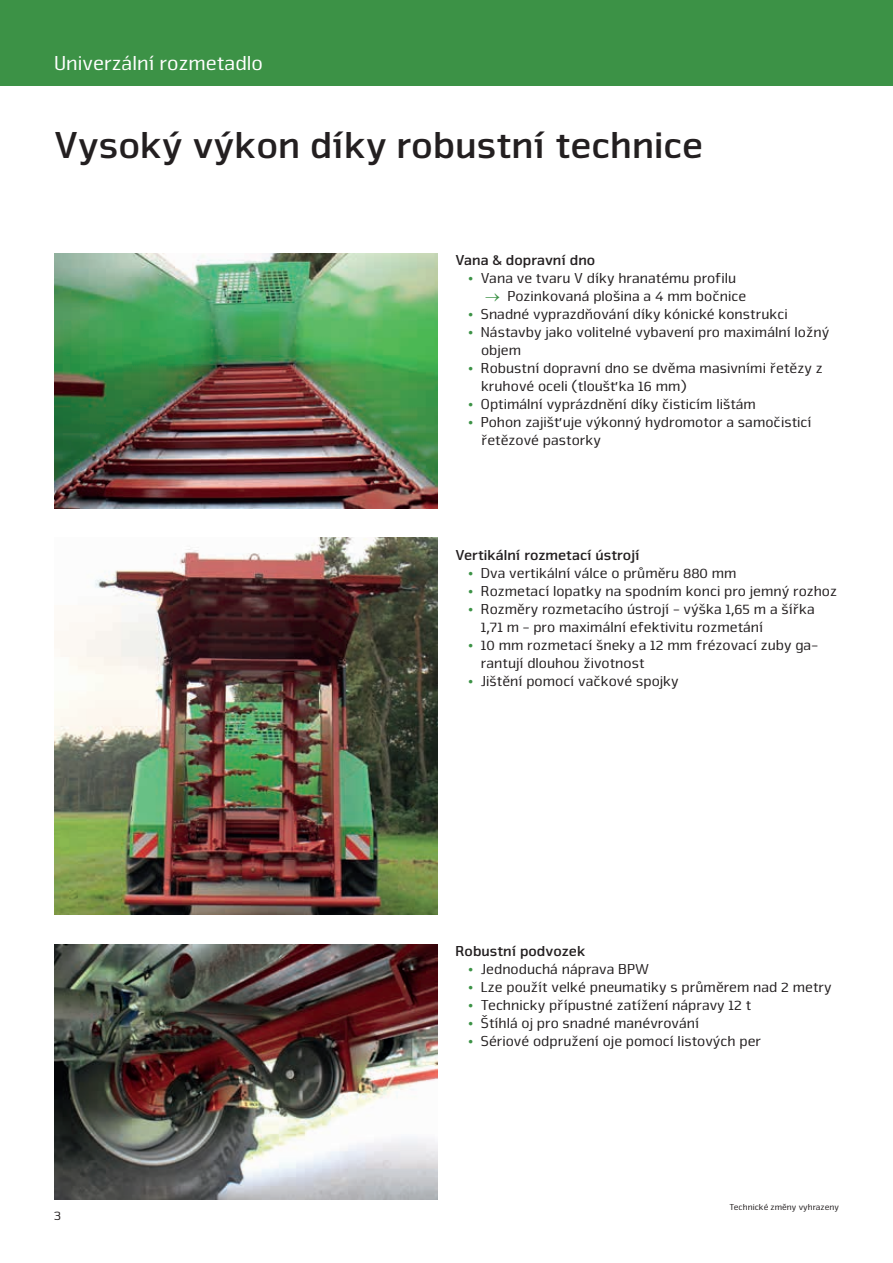
<style>
.page{position:relative;width:893px;height:1263px;background:#fff}
.page>*{position:absolute;margin:0;border:0;box-sizing:border-box;transform-origin:0 0}
.t1{font:700 39px "Nuri Pro";color:#231f20}
.t2{font:21px "Nuri Pro";color:#fff}
.t3{font:15px/18px "Nuri Pro";color:#231f20}
.t4{font:700 15px "Nuri Pro";color:#231f20}
.t5{font:13.5px "Nuri Pro";color:#231f20}
.t6{font:9px "Nuri Pro";color:#231f20}
.s1{color:#3c9246}
</style>
<div class="page">
<div style="left:0;top:0;width:893px;height:86px;background:#3c9246"></div>
<img style="left:54px;top:944px;width:383px;height:255px">
<img style="left:54px;top:538px;width:383px;height:376px">
<img style="left:54px;top:253px;width:383px;height:255px">
<h2 class="t2" style="left:54px;top:52px;width:210px">Univerzální rozmetadlo</h2>
<h1 class="t1" style="left:54px;top:122px;width:651px">Vysoký výkon díky robustní technice</h1>
<p class="t4" style="left:455px;top:251px;width:141px">Vana &amp; dopravní dno</p>
<p class="t3" style="left:468px;top:269px;width:270px"><span class="s1">•</span> Vana ve tvaru V díky hranatému profilu</p>
<p class="t3" style="left:485px;top:287px;width:262px"><span class="s1">→</span> Pozinkovaná plošina a 4 mm bočnice</p>
<p class="t3" style="left:468px;top:305px;width:321px"><span class="s1">•</span> Snadné vyprazdňování díky kónické konstrukci</p>
<p class="t3" style="left:481px;top:323px;width:350px;text-indent:-13px"><span class="s1">•</span> Nástavby jako volitelné vybavení pro maximální ložný objem</p>
<p class="t3" style="left:481px;top:359px;width:343px;text-indent:-13px"><span class="s1">•</span> Robustní dopravní dno se dvěma masivními řetězy z kruhové oceli (tloušťka 16 mm)</p>
<p class="t3" style="left:468px;top:395px;width:289px"><span class="s1">•</span> Optimální vyprázdnění díky čisticím lištám</p>
<p class="t3" style="left:481px;top:413px;width:332px;text-indent:-13px"><span class="s1">•</span> Pohon zajišťuje výkonný hydromotor a samočisticí řetězové pastorky</p>
<p class="t4" style="left:455px;top:546px;width:186px">Vertikální rozmetací ústrojí</p>
<p class="t3" style="left:468px;top:564px;width:270px"><span class="s1">•</span> Dva vertikální válce o průměru 880 mm</p>
<p class="t3" style="left:468px;top:582px;width:370px"><span class="s1">•</span> Rozmetací lopatky na spodním konci pro jemný rozhoz</p>
<p class="t3" style="left:481px;top:600px;width:335px;text-indent:-13px"><span class="s1">•</span> Rozměry rozmetacího ústrojí - výška 1,65 m a šířka<br>1,71 m - pro maximální efektivitu rozmetání</p>
<p class="t3" style="left:481px;top:636px;width:339px;text-indent:-13px"><span class="s1">•</span> 10 mm rozmetací šneky a 12 mm frézovací zuby ga&shy;rantují dlouhou životnost</p>
<p class="t3" style="left:468px;top:672px;width:212px"><span class="s1">•</span> Jištění pomocí vačkové spojky</p>
<p class="t5" style="left:54px;top:1207px;width:8px">3</p>
<p class="t4" style="left:455px;top:942px;width:131px">Robustní podvozek</p>
<p class="t3" style="left:468px;top:960px;width:183px"><span class="s1">•</span> Jednoduchá náprava BPW</p>
<p class="t3" style="left:468px;top:978px;width:365px"><span class="s1">•</span> Lze použít velké pneumatiky s průměrem nad 2 metry</p>
<p class="t3" style="left:468px;top:996px;width:285px"><span class="s1">•</span> Technicky přípustné zatížení nápravy 12 t</p>
<p class="t3" style="left:468px;top:1014px;width:232px"><span class="s1">•</span> Štíhlá oj pro snadné manévrování</p>
<p class="t3" style="left:468px;top:1032px;width:294px"><span class="s1">•</span> Sériové odpružení oje pomocí listových per</p>
<p class="t6" style="left:730px;top:1202px;width:111px">Technické změny vyhrazeny</p>
</div>
